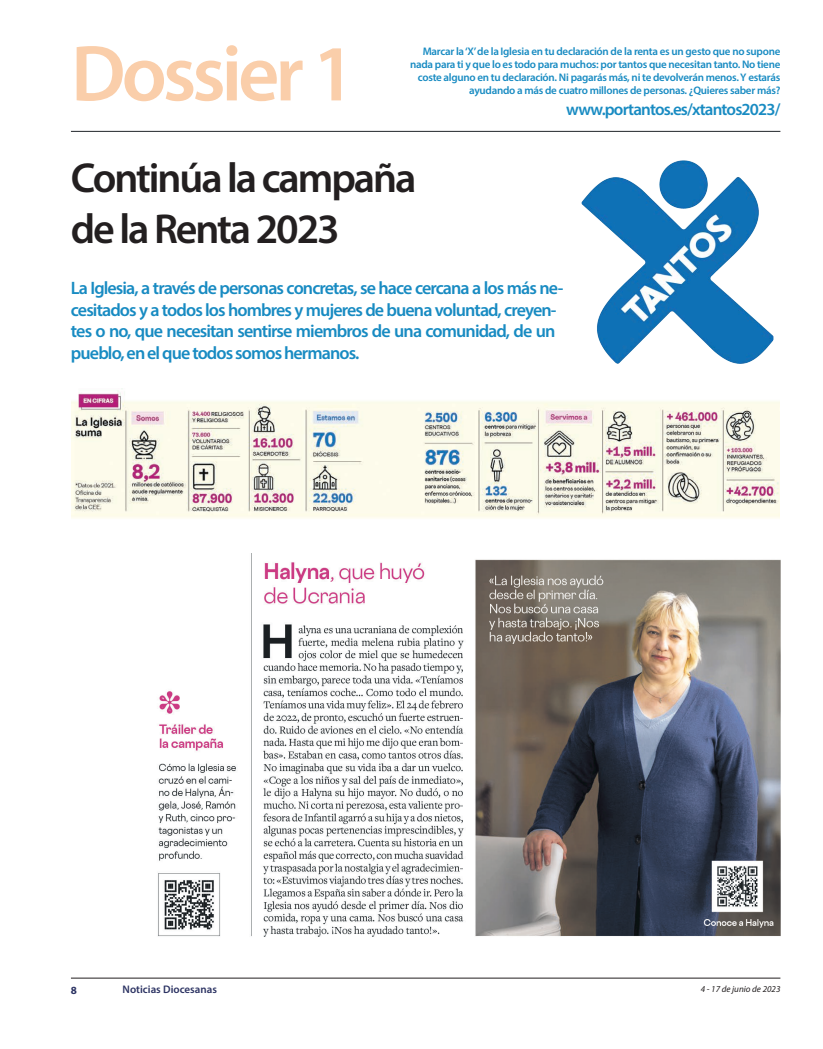
<style>
.page{position:relative;width:823px;height:1049px;background:#fff}
.page>*{position:absolute;margin:0;border:0;box-sizing:border-box;transform-origin:0 0}
.t1{font:600 80px "Myriad Pro";letter-spacing:-.05em;color:#faceaa}
.t2{font:600 42px "Myriad Pro";letter-spacing:-.05em;color:#231f20}
.t3{font:600 18px/21.6px "Myriad Pro";letter-spacing:-.05em;color:#188bc2}
.t4{font:600 17px "Myriad Pro";letter-spacing:-.05em;color:#188bc2}
.t5{font:600 11px/13.2px "Myriad Pro";letter-spacing:-.025em;color:#188bc2;text-align:right}
.t6{font:600 11px "Myriad Pro";color:#2c3363}
.t7{font:700 11px "Myriad Pro";color:#2c3363}
.t8{font:italic 9px "Myriad Pro";color:#231f20}
</style>
<div class="page">
<hr style="left:71px;top:978px;width:709px;height:1px;background:#231f20">
<hr style="left:71px;top:131px;width:709px;height:1px;background:#212529">
<img style="left:158px;top:553px;width:622px;height:384px">
<img style="left:71px;top:388px;width:708px;height:130px">
<img style="left:581px;top:160px;width:192px;height:204px">
<p class="t1" style="left:71px;top:23px;width:286px">Dossier 1</p>
<p class="t5" style="left:410px;top:44px;width:371px">Marcar la ‘X’ de la Iglesia en tu declaración de la renta es un gesto que no supone nada para ti y que lo es todo para muchos: por tantos que necesitan tanto. No tiene coste alguno en tu declaración. Ni pagarás más, ni te devolverán menos. Y estarás ayudando a más de cuatro millones de personas. ¿Quieres saber más?</p>
<p class="t4" style="left:566px;top:98px;width:215px">www.portantos.es/xtantos2023/</p>
<p class="t2" style="left:71px;top:151px;width:347px">Continúa la campaña</p>
<p class="t2" style="left:71px;top:202px;width:270px">de la Renta 2023</p>
<p class="t3" style="left:71px;top:277px;width:494px">La Iglesia, a través de personas concretas, se hace cercana a los más ne&shy;cesitados y a todos los hombres y mujeres de buena voluntad, creyen&shy;tes o no, que necesitan sentirse miembros de una comunidad, de un pueblo, en el que todos somos hermanos.</p>
<p class="t7" style="left:71px;top:982px;width:8px">8</p>
<p class="t6" style="left:122px;top:982px;width:96px">Noticias Diocesanas</p>
<p class="t8" style="left:700px;top:983px;width:81px">4 - 17 de junio de 2023</p>
</div>
